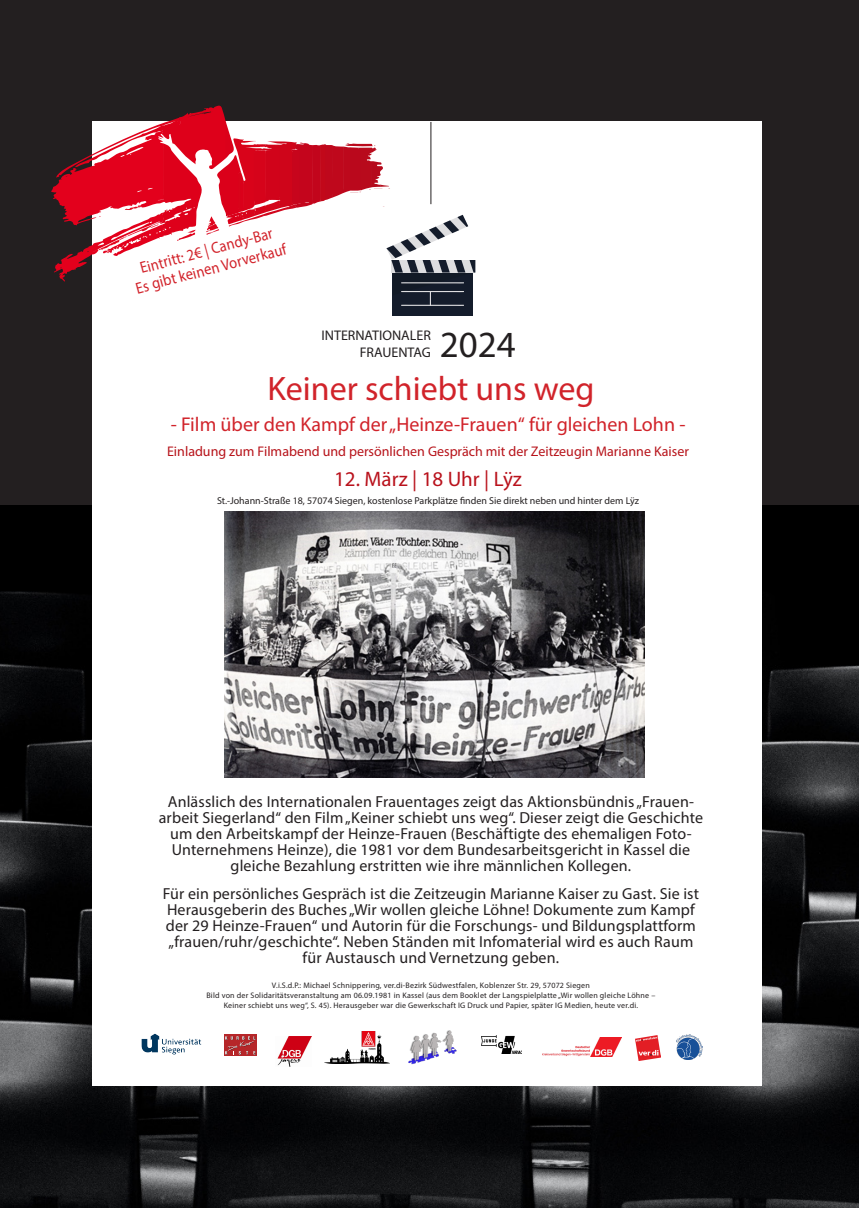
<style>
.page{position:relative;width:859px;height:1208px;background:#fff}
.page>*{position:absolute;margin:0;border:0;box-sizing:border-box;transform-origin:0 0}
.t1{font:37px "Myriad Pro";color:#231f20}
.t2{font:34px "Myriad Pro";color:#d1232a}
.t3{font:21px "Myriad Pro";color:#b9121c}
.t4{font:20px "Myriad Pro";color:#d1232a}
.Absatzformat_1{font:16.1px "Myriad Pro";color:#d2222a;scale:.9 1}
.t5{font:16px/16px "Myriad Pro";letter-spacing:.01em;color:#231f20;text-align:center}
.t6{font:14px "Myriad Pro";color:#b7131a}
.t7{font:14px "Myriad Pro";color:#231f20}
.t8{font:10px "Myriad Pro";color:#231f20}
.t9{font:8px "Myriad Pro";letter-spacing:.025em;color:#231f20}
</style>
<div class="page">
<img style="left:0;top:505px;width:859px;height:703px">
<div style="left:0;top:0;width:859px;height:505px;background:#231f20"></div>
<div style="left:92px;top:122px;width:669px;height:964px;background:#fff"></div>
<div style="left:393px;top:268px;width:80px;height:47px;background:#141c2b"></div>
<img style="left:482px;top:1035px;width:39px;height:18px">
<svg style="left:224px;top:1034px;width:33px;height:22px"></svg>
<svg style="left:225px;top:1036px;width:31px;height:18px"></svg>
<img style="left:636px;top:1035px;width:24px;height:25px">
<img style="left:277px;top:1036px;width:35px;height:30px">
<img style="left:676px;top:1034px;width:27px;height:25px">
<svg style="left:51px;top:105px;width:424px;height:201px"></svg>
<img style="left:543px;top:1037px;width:79px;height:19px">
<img style="left:224px;top:511px;width:421px;height:266px">
<img style="left:324px;top:1031px;width:66px;height:32px">
<img style="left:408px;top:1030px;width:49px;height:35px">
<img style="left:141px;top:1033px;width:61px;height:22px">
<p class="Absatzformat_1" style="left:138px;top:258px;width:153px;rotate:-15deg">Eintritt: 2€ | Candy-Bar</p>
<p class="Absatzformat_1" style="left:134px;top:279px;width:174px;rotate:-15deg">Es gibt keinen Vorverkauf</p>
<p class="t7" style="left:321px;top:327px;width:111px">INTERNATIONALER</p>
<p class="t7" style="left:360px;top:343px;width:73px">FRAUENTAG</p>
<p class="t1" style="left:440px;top:322px;width:77px">2024</p>
<p class="t2" style="left:267px;top:367px;width:329px">Keiner schiebt uns weg</p>
<p class="t6" style="left:167px;top:443px;width:523px">Einladung zum Filmabend und persönlichen Gespräch mit der Zeitzeugin Marianne Kaiser</p>
<p class="t3" style="left:334px;top:466px;width:189px">12. März | 18 Uhr | Lÿz</p>
<p class="t8" style="left:217px;top:494px;width:424px">St.-Johann-Straße 18, 57074 Siegen, kostenlose Parkplätze finden Sie direkt neben und hinter dem Lÿz</p>
<p class="t4" style="left:171px;top:412px;width:516px">- Film über den Kampf der „Heinze-Frauen“ für gleichen Lohn -</p>
<p class="t5" style="left:159px;top:794px;width:546px">Anlässlich des Internationalen Frauentages zeigt das Aktionsbündnis „Frauen&shy;arbeit Siegerland“ den Film „Keiner schiebt uns weg“. Dieser zeigt die Geschichte um den Arbeitskampf der Heinze-Frauen (Beschäftigte des ehemaligen Foto-Unternehmens Heinze), die 1981 vor dem Bundesarbeitsgericht in Kassel die gleiche Bezahlung erstritten wie ihre männlichen Kollegen.</p>
<p class="t5" style="left:163px;top:885px;width:538px">Für ein persönliches Gespräch ist die Zeitzeugin Marianne Kaiser zu Gast. Sie ist Herausgeberin des Buches „Wir wollen gleiche Löhne! Dokumente zum Kampf der 29 Heinze-Frauen“ und Autorin für die Forschungs- und Bildungsplattform „frauen/ruhr/geschichte“. Neben Ständen mit Infomaterial wird es auch Raum für Austausch und Vernetzung geben.</p>
<p class="t9" style="left:272px;top:980px;width:319px">V.i.S.d.P.: Michael Schnippering, ver.di-Bezirk Südwestfalen, Koblenzer Str. 29, 57072 Siegen</p>
<p class="t9" style="left:206px;top:990px;width:450px">Bild von der Solidaritätsveranstaltung am 06.09.1981 in Kassel (aus dem Booklet der Langspielplatte „Wir wollen gleiche Löhne –</p>
<p class="t9" style="left:224px;top:1000px;width:416px">Keiner schiebt uns weg“, S. 45). Herausgeber war die Gewerkschaft IG Druck und Papier, später IG Medien, heute ver.di.</p>
</div>
